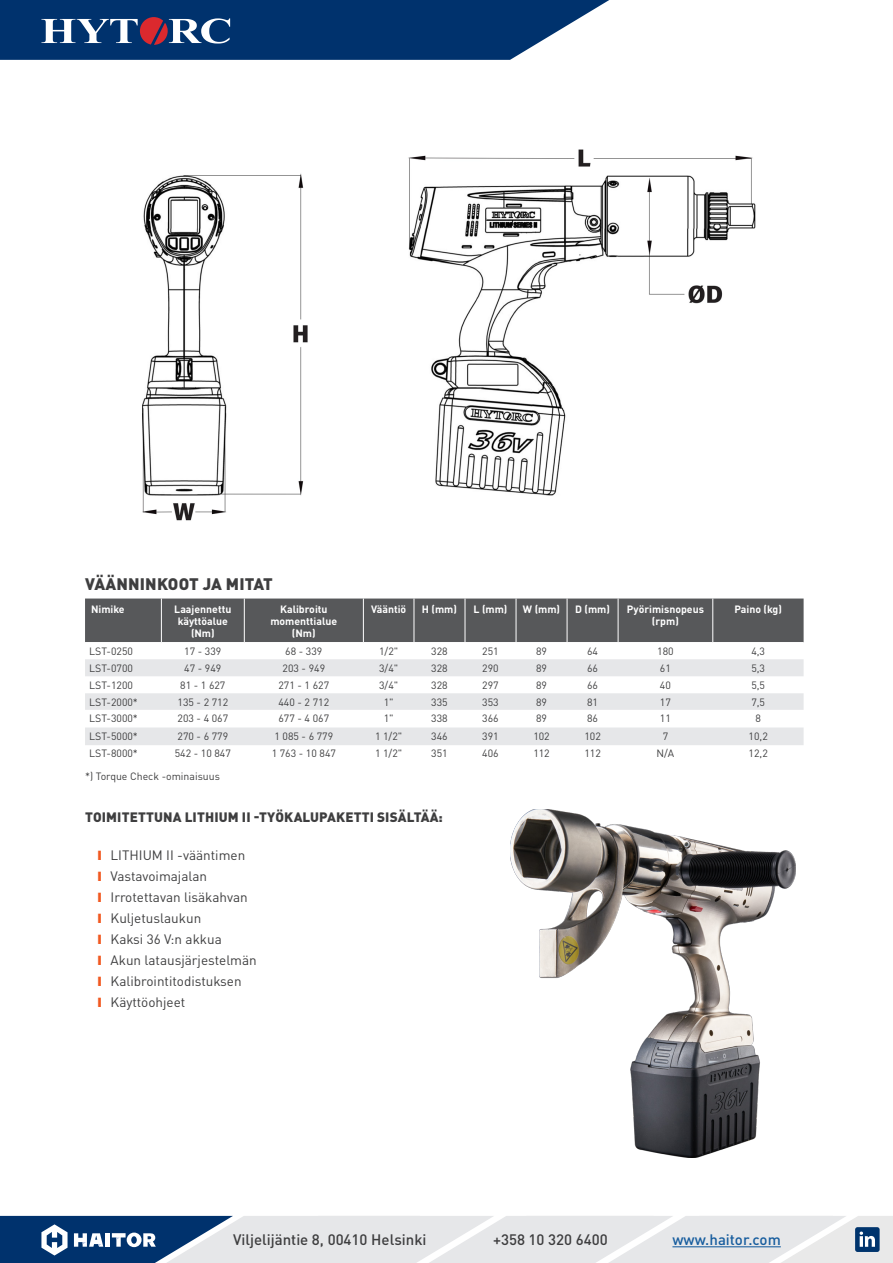
<style>
.page{position:relative;width:893px;height:1263px;background:#fff}
.page>*{position:absolute;margin:0;border:0;box-sizing:border-box;transform-origin:0 0}
.Headline{font:900 16.5px "DINOT";letter-spacing:.01em;color:#3e3e3f}
.t1{font:500 15px "DINOT";color:#3e3e3f}
.t2{font:500 15px "DINOT";color:#175d9e}
.t3{font:13.5px "DINOT";color:#3e3e3f}
.Headline_2{font:900 13.5px "DINOT";letter-spacing:.01em;color:#3e3e3f}
.Table_body{font:10.5px "DINOT";color:#3e3e3f}
.Table_headline{font:700 10.5px/12px "DINOT";color:#fff;text-align:center}
.Table_body_first_column{font:10.5px "DINOT";color:#3e3e3f}
.Body_text{font:10.5px "DINOT";color:#3e3e3f}
.Table_headline_first_column{font:700 10.5px "DINOT";color:#fff}
</style>
<div class="page">
<img style="left:142px;top:149px;width:614px;height:372px">
<div style="left:85px;top:598px;width:719px;height:44px;background:#57585a"></div>
<svg style="left:85px;top:659px;width:719px;height:86px;fill:#e6e7e9"></svg>
<hr style="left:161px;top:598px;width:1px;height:44px;background:#fff">
<hr style="left:244px;top:598px;width:1px;height:44px;background:#fff">
<hr style="left:363px;top:598px;width:1px;height:44px;background:#fff">
<hr style="left:414px;top:598px;width:1px;height:44px;background:#fff">
<hr style="left:465px;top:598px;width:1px;height:44px;background:#fff">
<hr style="left:516px;top:598px;width:1px;height:44px;background:#fff">
<hr style="left:567px;top:598px;width:1px;height:44px;background:#fff">
<hr style="left:618px;top:598px;width:1px;height:44px;background:#fff">
<hr style="left:712px;top:598px;width:1px;height:44px;background:#fff">
<img style="left:510px;top:809px;width:286px;height:349px">
<svg style="left:0;top:0;width:609px;height:60px;background:#224a7d"></svg>
<svg style="left:0;top:1216px;width:893px;height:47px;background:#b9c4d1"></svg>
<p class="Headline" style="left:85px;top:573px;width:189px">VÄÄNNINKOOT JA MITAT</p>
<p class="Table_headline_first_column" style="left:91px;top:602px;width:35px">Nimike</p>
<p class="Table_headline" style="left:174px;top:602px;width:59px">Laajennettu käyttöalue (Nm)</p>
<p class="Table_headline" style="left:280px;top:602px;width:49px">Kalibroitu</p>
<p class="Table_headline" style="left:270px;top:614px;width:68px">momenttialue</p>
<p class="Table_headline" style="left:292px;top:626px;width:25px">(Nm)</p>
<p class="Table_headline" style="left:371px;top:602px;width:37px">Vääntiö</p>
<p class="Table_headline" style="left:422px;top:602px;width:37px">H (mm)</p>
<p class="Table_headline" style="left:474px;top:602px;width:35px">L (mm)</p>
<p class="Table_headline" style="left:523px;top:602px;width:39px">W (mm)</p>
<p class="Table_headline" style="left:575px;top:602px;width:36px">D (mm)</p>
<p class="Table_headline" style="left:627px;top:602px;width:79px">Pyörimisnopeus (rpm)</p>
<p class="Table_headline" style="left:734px;top:602px;width:49px">Paino (kg)</p>
<p class="Table_body_first_column" style="left:89px;top:645px;width:45px">LST-0250</p>
<p class="Table_body" style="left:184px;top:645px;width:39px">17 - 339</p>
<p class="Table_body" style="left:285px;top:645px;width:39px">68 - 339</p>
<p class="Table_body" style="left:379px;top:645px;width:21px">1/2"</p>
<p class="Table_body" style="left:431px;top:645px;width:18px">328</p>
<p class="Table_body" style="left:482px;top:645px;width:18px">251</p>
<p class="Table_body" style="left:536px;top:645px;width:12px">89</p>
<p class="Table_body" style="left:587px;top:645px;width:12px">64</p>
<p class="Table_body" style="left:657px;top:645px;width:18px">180</p>
<p class="Table_body" style="left:751px;top:645px;width:15px">4,3</p>
<p class="Table_body_first_column" style="left:89px;top:661px;width:45px">LST-0700</p>
<p class="Table_body" style="left:184px;top:661px;width:39px">47 - 949</p>
<p class="Table_body" style="left:283px;top:661px;width:44px">203 - 949</p>
<p class="Table_body" style="left:379px;top:661px;width:21px">3/4"</p>
<p class="Table_body" style="left:431px;top:661px;width:18px">328</p>
<p class="Table_body" style="left:482px;top:661px;width:18px">290</p>
<p class="Table_body" style="left:536px;top:661px;width:12px">89</p>
<p class="Table_body" style="left:587px;top:661px;width:12px">66</p>
<p class="Table_body" style="left:660px;top:661px;width:12px">61</p>
<p class="Table_body" style="left:751px;top:661px;width:15px">5,3</p>
<p class="Table_body_first_column" style="left:89px;top:678px;width:45px">LST-1200</p>
<p class="Table_body" style="left:180px;top:678px;width:47px">81 - 1 627</p>
<p class="Table_body" style="left:278px;top:678px;width:52px">271 - 1 627</p>
<p class="Table_body" style="left:379px;top:678px;width:21px">3/4"</p>
<p class="Table_body" style="left:431px;top:678px;width:18px">328</p>
<p class="Table_body" style="left:482px;top:678px;width:18px">297</p>
<p class="Table_body" style="left:536px;top:678px;width:12px">89</p>
<p class="Table_body" style="left:587px;top:678px;width:12px">66</p>
<p class="Table_body" style="left:660px;top:678px;width:12px">40</p>
<p class="Table_body" style="left:751px;top:678px;width:15px">5,5</p>
<p class="Table_body_first_column" style="left:89px;top:695px;width:50px">LST-2000*</p>
<p class="Table_body" style="left:178px;top:695px;width:52px">135 - 2 712</p>
<p class="Table_body" style="left:278px;top:695px;width:52px">440 - 2 712</p>
<p class="Table_body" style="left:384px;top:695px;width:11px">1"</p>
<p class="Table_body" style="left:431px;top:695px;width:18px">335</p>
<p class="Table_body" style="left:482px;top:695px;width:18px">353</p>
<p class="Table_body" style="left:536px;top:695px;width:12px">89</p>
<p class="Table_body" style="left:587px;top:695px;width:12px">81</p>
<p class="Table_body" style="left:660px;top:695px;width:12px">17</p>
<p class="Table_body" style="left:751px;top:695px;width:15px">7,5</p>
<p class="Table_body_first_column" style="left:89px;top:712px;width:50px">LST-3000*</p>
<p class="Table_body" style="left:178px;top:712px;width:52px">203 - 4 067</p>
<p class="Table_body" style="left:278px;top:712px;width:52px">677 - 4 067</p>
<p class="Table_body" style="left:384px;top:712px;width:11px">1"</p>
<p class="Table_body" style="left:431px;top:712px;width:18px">338</p>
<p class="Table_body" style="left:482px;top:712px;width:18px">366</p>
<p class="Table_body" style="left:536px;top:712px;width:12px">89</p>
<p class="Table_body" style="left:587px;top:712px;width:12px">86</p>
<p class="Table_body" style="left:660px;top:712px;width:12px">11</p>
<p class="Table_body" style="left:755px;top:712px;width:7px">8</p>
<p class="Table_body_first_column" style="left:89px;top:729px;width:50px">LST-5000*</p>
<p class="Table_body" style="left:178px;top:729px;width:52px">270 - 6 779</p>
<p class="Table_body" style="left:274px;top:729px;width:60px">1 085 - 6 779</p>
<p class="Table_body" style="left:375px;top:729px;width:29px">1 1/2"</p>
<p class="Table_body" style="left:431px;top:729px;width:18px">346</p>
<p class="Table_body" style="left:482px;top:729px;width:18px">391</p>
<p class="Table_body" style="left:533px;top:729px;width:18px">102</p>
<p class="Table_body" style="left:584px;top:729px;width:18px">102</p>
<p class="Table_body" style="left:663px;top:729px;width:7px">7</p>
<p class="Table_body" style="left:749px;top:729px;width:21px">10,2</p>
<p class="Table_body_first_column" style="left:89px;top:747px;width:50px">LST-8000*</p>
<p class="Table_body" style="left:175px;top:747px;width:58px">542 - 10 847</p>
<p class="Table_body" style="left:272px;top:747px;width:66px">1 763 - 10 847</p>
<p class="Table_body" style="left:375px;top:747px;width:29px">1 1/2"</p>
<p class="Table_body" style="left:431px;top:747px;width:18px">351</p>
<p class="Table_body" style="left:482px;top:747px;width:18px">406</p>
<p class="Table_body" style="left:533px;top:747px;width:18px">112</p>
<p class="Table_body" style="left:584px;top:747px;width:18px">112</p>
<p class="Table_body" style="left:656px;top:747px;width:19px">N/A</p>
<p class="Table_body" style="left:749px;top:747px;width:21px">12,2</p>
<p class="Body_text" style="left:85px;top:770px;width:136px">*) Torque Check -ominaisuus</p>
<p class="Headline_2" style="left:85px;top:808px;width:359px">TOIMITETTUNA LITHIUM II -TYÖKALUPAKETTI SISÄLTÄÄ:</p>
<p class="t3" style="left:111px;top:846px;width:136px">LITHIUM II -vääntimen</p>
<p class="t3" style="left:111px;top:867px;width:98px">Vastavoimajalan</p>
<p class="t3" style="left:111px;top:888px;width:139px">Irrotettavan lisäkahvan</p>
<p class="t3" style="left:111px;top:909px;width:92px">Kuljetuslaukun</p>
<p class="t3" style="left:111px;top:930px;width:113px">Kaksi 36 V:n akkua</p>
<p class="t3" style="left:111px;top:951px;width:148px">Akun latausjärjestelmän</p>
<p class="t3" style="left:111px;top:972px;width:133px">Kalibrointitodistuksen</p>
<p class="t3" style="left:111px;top:993px;width:76px">Käyttöohjeet</p>
<h2 class="t1" style="left:233px;top:1230px;width:195px">Viljelijäntie 8, 00410 Helsinki</h2>
<h2 class="t1" style="left:493px;top:1230px;width:116px">+358 10 320 6400</h2>
<h2 class="t2" style="left:672px;top:1230px;width:110px">www.haitor.com</h2>
</div>
